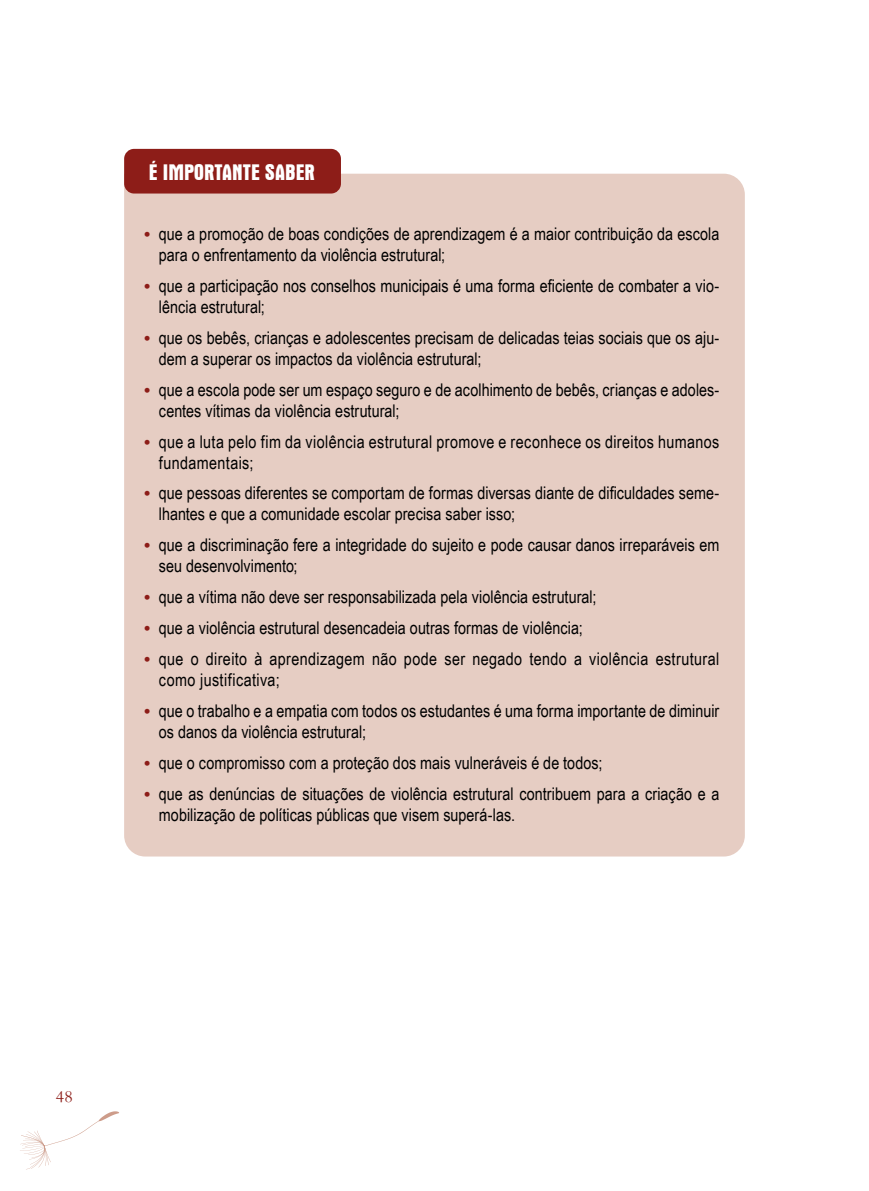
<style>
.page{position:relative;width:869px;height:1191px;background:#fff}
.page>*{position:absolute;margin:0;border:0;box-sizing:border-box;transform-origin:0 0}
.t1{font:700 condensed 22.75px "Aurora BT";color:#fff}
.t2{font:17.5px/21px "Arial Narrow";letter-spacing:.005em;color:#000}
.t3{font:17.5px/21px "Arial Narrow";letter-spacing:.025em;color:#000}
.t4{font:17.5px "Garamond";color:#8d1d18}
.s1{font-family:"Garamond";font-weight:700;color:#8d1d18}
</style>
<div class="page">
<svg style="left:20px;top:1111px;width:99px;height:58px"></svg>
<div style="left:124px;top:174px;width:620px;height:682px;background:#e6cdc3"></div>
<div style="left:124px;top:149px;width:217px;height:44px;background:#8d1d18;border-radius:10px"></div>
<h1 class="t1" style="left:149px;top:159px;width:167px">É IMPORTANTE SABER</h1>
<p class="t2" style="left:159px;top:222px;width:562px;text-indent:-15px"><span class="s1">•</span> que a promoção de boas condições de aprendizagem é a maior contribuição da escola para o enfrentamento da violência estrutural;</p>
<p class="t2" style="left:159px;top:274px;width:561px;text-indent:-15px"><span class="s1">•</span> que a participação nos conselhos municipais é uma forma eficiente de combater a vio&shy;lência estrutural;</p>
<p class="t2" style="left:159px;top:326px;width:561px;text-indent:-15px"><span class="s1">•</span> que os bebês, crianças e adolescentes precisam de delicadas teias sociais que os aju&shy;dem a superar os impactos da violência estrutural;</p>
<p class="t2" style="left:159px;top:378px;width:561px;text-indent:-15px"><span class="s1">•</span> que a escola pode ser um espaço seguro e de acolhimento de bebês, crianças e adoles&shy;centes vítimas da violência estrutural;</p>
<p class="t3" style="left:159px;top:430px;width:561px;text-indent:-15px"><span class="s1">•</span> que a luta pelo fim da violência estrutural promove e reconhece os direitos humanos fundamentais;</p>
<p class="t2" style="left:159px;top:482px;width:561px;text-indent:-15px"><span class="s1">•</span> que pessoas diferentes se comportam de formas diversas diante de dificuldades seme&shy;lhantes e que a comunidade escolar precisa saber isso;</p>
<p class="t2" style="left:159px;top:534px;width:562px;text-indent:-15px"><span class="s1">•</span> que a discriminação fere a integridade do sujeito e pode causar danos irreparáveis em seu desenvolvimento;</p>
<p class="t2" style="left:144px;top:586px;width:453px"><span class="s1">•</span> que a vítima não deve ser responsabilizada pela violência estrutural;</p>
<p class="t2" style="left:144px;top:617px;width:440px"><span class="s1">•</span> que a violência estrutural desencadeia outras formas de violência;</p>
<p class="t3" style="left:159px;top:648px;width:561px;text-indent:-15px"><span class="s1">•</span> que o direito à aprendizagem não pode ser negado tendo a violência estrutural como justificativa;</p>
<p class="t2" style="left:159px;top:700px;width:561px;text-indent:-15px"><span class="s1">•</span> que o trabalho e a empatia com todos os estudantes é uma forma importante de diminuir os danos da violência estrutural;</p>
<p class="t2" style="left:144px;top:751px;width:460px"><span class="s1">•</span> que o compromisso com a proteção dos mais vulneráveis é de todos;</p>
<p class="t2" style="left:159px;top:782px;width:561px;text-indent:-15px"><span class="s1">•</span> que as denúncias de situações de violência estrutural contribuem para a criação e a mobilização de políticas públicas que visem superá-las.</p>
<p class="t4" style="left:56px;top:1085px;width:18px">48</p>
</div>
